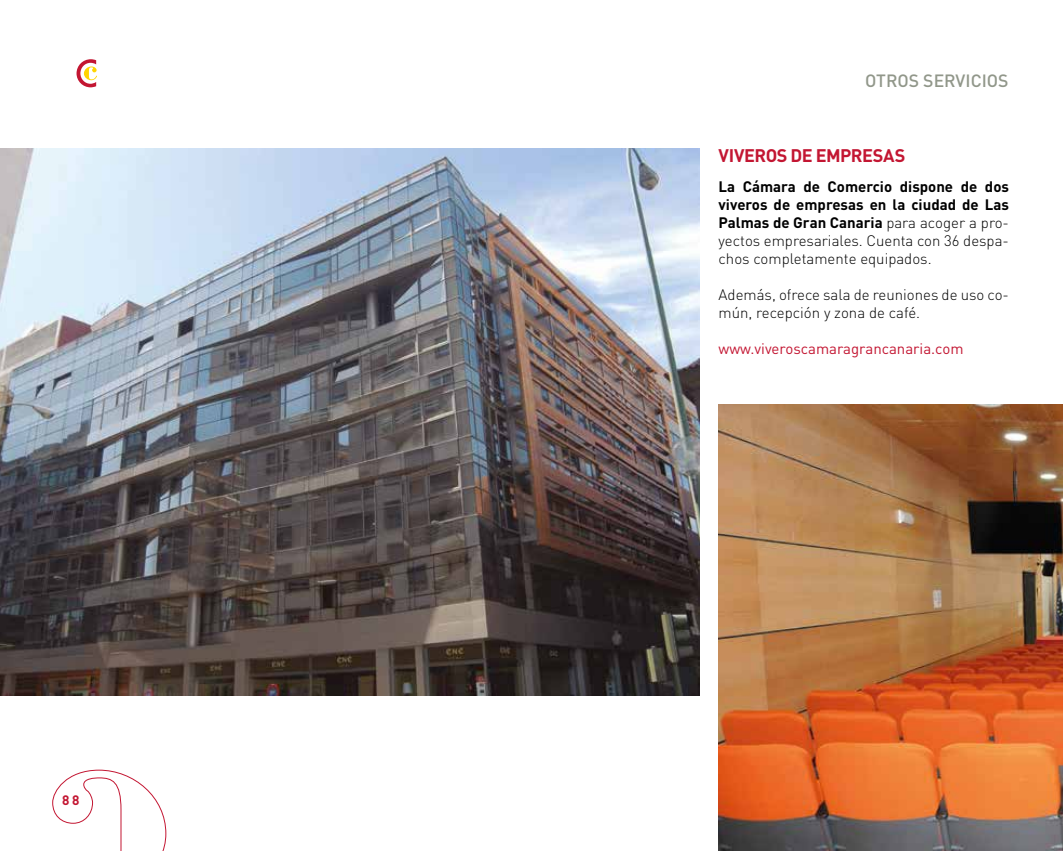
<style>
.page{position:relative;width:1063px;height:851px;background:#fff}
.page>*{position:absolute;margin:0;border:0;box-sizing:border-box;transform-origin:0 0}
.t1{font:700 18px "DIN Pro";letter-spacing:-.025em;color:#c31632}
.t2{font:500 17.55px "DIN Pro";color:#91978a}
.t3{font:700 15px/18px "DIN Pro";color:#000;text-align:justify}
.t4{font:300 15px/18px "DIN Pro";color:#000}
.t5{font:15px "DIN Pro";color:#c31632}
.t6{font:700 13.5px "DIN Pro";color:#c31632}
.s1{font-weight:300}
</style>
<div class="page">
<svg style="left:77px;top:59px;width:20px;height:28px"></svg>
<svg style="left:52px;top:769px;width:115px;height:81px"></svg>
<img style="left:0;top:149px;width:699px;height:546px">
<img style="left:719px;top:404px;width:344px;height:446px">
<p class="t6" style="left:62px;top:789px;width:19px">88</p>
<p class="t2" style="left:865px;top:67px;width:145px">OTROS SERVICIOS</p>
<p class="t1" style="left:719px;top:140px;width:188px">VIVEROS DE EMPRESAS</p>
<p class="t3" style="left:719px;top:175px;width:292px">La Cámara de Comercio dispone de dos viveros de empresas en la ciudad de Las Palmas de Gran Canaria <span class="s1">para acoger a pro&shy;yectos empresariales. Cuenta con 36 despa&shy;chos completamente equipados.</span></p>
<p class="t4" style="left:719px;top:284px;width:292px">Además, ofrece sala de reuniones de uso co&shy;mún, recepción y zona de café.</p>
<p class="t5" style="left:719px;top:336px;width:246px">www.viveroscamaragrancanaria.com</p>
</div>
